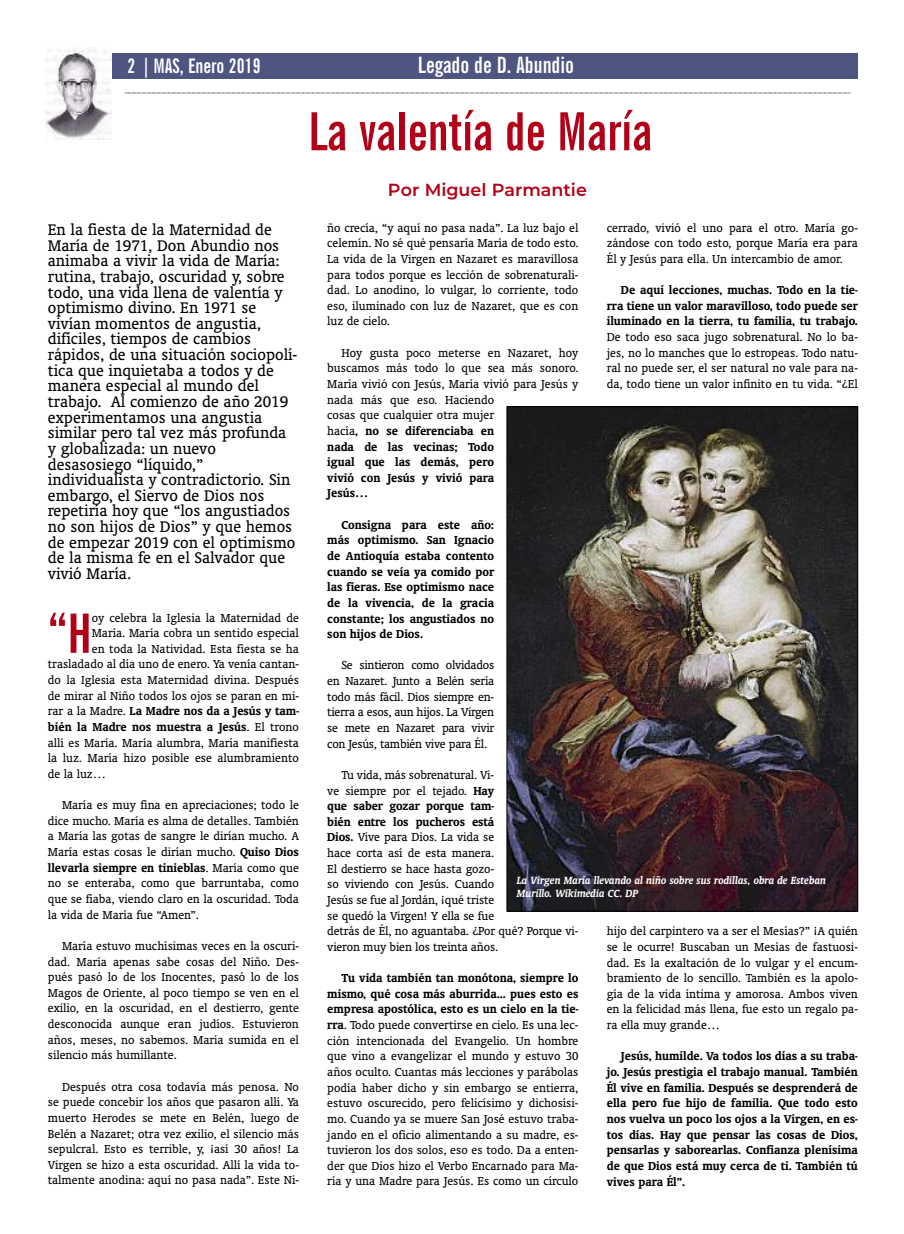
<style>
.page{position:relative;width:904px;height:1234px;background:#fff}
.page>*{position:absolute;margin:0;border:0;box-sizing:border-box;transform-origin:0 0}
.t1{font:700 extra-condensed 54.25px "News Gothic BT";color:#b10017}
.t2{font:700 extra-condensed 52.5px "News Gothic BT";color:#b10017}
.t3{font:700 extra-condensed 22.5px "News Gothic BT";color:#fff}
.t4{font:700 extra-condensed 20px "News Gothic BT";color:#fff}
.t5{font:17.5px/15.6px "Oranda BT";color:#000}
.t6{font:600 17.5px "Montserrat";color:#b10017}
.t7{font:13.12px/15.6px "Oranda BT";color:#000;text-align:justify}
.t8{font:700 13.12px/15.6px "Oranda BT";color:#000;text-align:justify}
.t9{font:italic 700 11.88px/13.1px "Oranda BT";color:#fff}
.s1{font-weight:400}
.s2{font-weight:700}
</style>
<div class="page">
<div style="left:112px;top:53px;width:745px;height:25px;background:#4e5581"></div>
<img style="left:45px;top:48px;width:67px;height:91px">
<svg style="left:125px;top:93px;width:727px;height:1px"></svg>
<img style="left:508px;top:408px;width:347px;height:501px">
<h3 class="t4" style="left:127px;top:54px;width:135px">2 |MAS, Enero 2019</h3>
<h3 class="t3" style="left:418px;top:52px;width:158px">Legado de D. Abundio</h3>
<h2 class="t2" style="left:308px;top:101px;width:345px">La valentía de María</h2>
<h3 class="t6" style="left:388px;top:178px;width:200px">Por Miguel Parmantie</h3>
<p class="t5" style="left:48px;top:221px;width:251px">En la fiesta de la Maternidad de<br>María de 1971, Don Abundio nos animaba a vivir la vida de María: rutina, trabajo, oscuridad y, sobre todo, una vida llena de valentía y optimismo divino. En 1971 se vivían momentos de angustia, difíciles, tiempos de cambios rápidos, de una situación sociopolí&shy;tica que inquietaba a todos y de manera especial al mundo del trabajo. Al comienzo de año 2019 experimentamos una angustia similar pero tal vez más profunda y globalizada: un nuevo desasosiego “líquido,” individualista y contradictorio. Sin embargo, el Siervo de Dios nos repetiría hoy que “los angustiados no son hijos de Dios” y que hemos de empezar 2019 con el optimismo de la misma fe en el Salvador que vivió María.</p>
<h1 class="t1" style="left:48px;top:602px;width:46px">“H</h1>
<p class="t7" style="left:92px;top:609px;width:209px">oy celebra la Iglesia la Maternidad de</p>
<p class="t7" style="left:92px;top:624px;width:209px">María. María cobra un sentido especial</p>
<p class="t7" style="left:92px;top:640px;width:209px">en toda la Natividad. Esta fiesta se ha</p>
<p class="t7" style="left:48px;top:656px;width:252px">trasladado al día uno de enero. Ya venía cantan-</p>
<p class="t7" style="left:48px;top:671px;width:252px">do la Iglesia esta Maternidad divina. Después</p>
<p class="t7" style="left:48px;top:687px;width:252px">de mirar al Niño todos los ojos se paran en mi-</p>
<p class="t8" style="left:48px;top:702px;width:252px"><span class="s1">rar a la Madre.</span> La Madre nos da a Jesús y tam-</p>
<p class="t8" style="left:48px;top:718px;width:252px">bién la Madre nos muestra a Jesús<span class="s1">. El trono</span></p>
<p class="t7" style="left:48px;top:734px;width:252px">allí es María. María alumbra, María manifiesta</p>
<p class="t7" style="left:48px;top:749px;width:252px">la luz. María hizo posible ese alumbramiento</p>
<p class="t7" style="left:48px;top:765px;width:60px">de la luz…</p>
<p class="t7" style="left:48px;top:796px;width:252px;text-indent:14px">María es muy fina en apreciaciones; todo le dice mucho. María es alma de detalles. También a María las gotas de sangre le dirían mucho. A María estas cosas le dirían mucho. <span class="s2">Quiso Dios llevarla siempre en tinieblas</span>. María como que no se enteraba, como que barruntaba, como que se fiaba, viendo claro en la oscuridad. Toda la vida de María fue “Amen”.</p>
<p class="t7" style="left:48px;top:937px;width:252px;text-indent:14px">María estuvo muchísimas veces en la oscuri&shy;dad. María apenas sabe cosas del Niño. Des&shy;pués pasó lo de los Inocentes, pasó lo de los Magos de Oriente, al poco tiempo se ven en el exilio, en la oscuridad, en el destierro, gente desconocida aunque eran judíos. Estuvieron años, meses, no sabemos. María sumida en el silencio más humillante.</p>
<p class="t7" style="left:48px;top:1077px;width:253px;text-indent:14px">Después otra cosa todavía más penosa. No se puede concebir los años que pasaron allí. Ya muerto Herodes se mete en Belén, luego de Belén a Nazaret; otra vez exilio, el silencio más sepulcral. Esto es terrible, y, ¡así 30 años! La Virgen se hizo a esta oscuridad. Allí la vida to&shy;talmente anodina: aquí no pasa nada”. Este Ni-</p>
<p class="t7" style="left:327px;top:219px;width:252px">ño crecía, “y aquí no pasa nada”. La luz bajo el celemín. No sé qué pensaría María de todo esto.<br>La vida de la Virgen en Nazaret es maravillosa para todos porque es lección de sobrenaturali&shy;dad. Lo anodino, lo vulgar, lo corriente, todo eso, iluminado con luz de Nazaret, que es con luz de cielo.</p>
<p class="t7" style="left:327px;top:344px;width:252px;text-align:left;text-indent:14px">Hoy gusta poco meterse en Nazaret, hoy buscamos más todo lo que sea más sonoro.<br>María vivió con Jesús, María vivió para Jesús y nada más que eso. Haciendo<br>cosas que cualquier otra mujer<br>hacía<span class="s2">, no se diferenciaba en<br>nada de las vecinas; Todo<br>igual que las demás, pero<br>vivió con Jesús y vivió para<br>Jesús…</span></p>
<p class="t8" style="left:327px;top:516px;width:168px;text-indent:14px">Consigna para este año: más optimismo. San Ignacio de Antioquía estaba contento cuando se veía ya comido por las fieras. Ese optimismo nace de la vivencia, de la gracia constante; los angustiados no son hijos de Dios.</p>
<p class="t7" style="left:327px;top:657px;width:168px;text-indent:14px">Se sintieron como olvidados en Nazaret. Junto a Belén sería todo más fácil. Dios siempre en&shy;tierra a esos, aun hijos. La Virgen se mete en Nazaret para vivir con Jesús, también vive para Él.</p>
<p class="t7" style="left:327px;top:766px;width:252px;text-align:left;text-indent:14px">Tu vida, más sobrenatural. Vi-<br>ve siempre por el tejado. <span class="s2">Hay<br>que saber gozar porque tam-<br>bién entre los pucheros está<br>Dios.</span> Vive para Dios. La vida se<br>hace corta así de esta manera.<br>El destierro se hace hasta gozo-<br>so viviendo con Jesús. Cuando<br>Jesús se fue al Jordán, ¡qué triste<br>se quedó la Virgen! Y ella se fue<br>detrás de Él, no aguantaba. ¿Por qué? Porque vi&shy;vieron muy bien los treinta años.</p>
<p class="t7" style="left:327px;top:969px;width:252px;text-indent:14px"><span class="s2">Tu vida también tan monótona, siempre lo mismo, qué cosa más aburrida... pues esto es empresa apostólica, esto es un cielo en la tie&shy;rra</span>. Todo puede convertirse en cielo. Es una lec&shy;ción intencionada del Evangelio. Un hombre que vino a evangelizar el mundo y estuvo 30 años oculto. Cuantas más lecciones y parábolas podía haber dicho y sin embargo se entierra, estuvo oscurecido, pero felicísimo y dichosísi&shy;mo. Cuando ya se muere San José estuvo traba&shy;jando en el oficio alimentando a su madre, es&shy;tuvieron los dos solos, eso es todo. Da a enten&shy;der que Dios hizo el Verbo Encarnado para Ma&shy;ría y una Madre para Jesús. Es como un círculo</p>
<p class="t7" style="left:606px;top:219px;width:252px">cerrado, vivió el uno para el otro. María go&shy;zándose con todo esto, porque María era para Él y Jesús para ella. Un intercambio de amor.</p>
<p class="t8" style="left:606px;top:282px;width:252px;text-indent:14px">De aquí lecciones, muchas. Todo en la tie&shy;rra tiene un valor maravilloso, todo puede ser iluminado en la tierra, tu familia, tu trabajo.</p>
<p class="t7" style="left:606px;top:329px;width:252px">De todo eso saca jugo sobrenatural. No lo ba&shy;jes, no lo manches que lo estropeas. Todo natu&shy;ral no puede ser, el ser natural no vale para na&shy;da, todo tiene un valor infinito en tu vida. “¿El</p>
<p class="t9" style="left:517px;top:873px;width:311px">La Virgen María llevando al niño sobre sus rodillas, obra de Esteban<br>Murillo. Wikimedia CC. DP</p>
<p class="t7" style="left:606px;top:922px;width:253px">hijo del carpintero va a ser el Mesías?” ¡A quién se le ocurre! Buscaban un Mesías de fastuosi&shy;dad. Es la exaltación de lo vulgar y el encum&shy;bramiento de lo sencillo. También es la apolo&shy;gía de la vida íntima y amorosa. Ambos viven en la felicidad más llena, fue esto un regalo pa&shy;ra ella muy grande…</p>
<p class="t8" style="left:606px;top:1047px;width:252px;text-indent:14px">Jesús, humilde. Va todos los días a su traba&shy;jo. Jesús prestigia el trabajo manual. También Él vive en familia. Después se desprenderá de ella pero fue hijo de familia. Que todo esto nos vuelva un poco los ojos a la Virgen, en es&shy;tos días. Hay que pensar las cosas de Dios, pensarlas y saborearlas. Confianza plenísima de que Dios está muy cerca de ti. También tú vives para Él”.</p>
</div>
